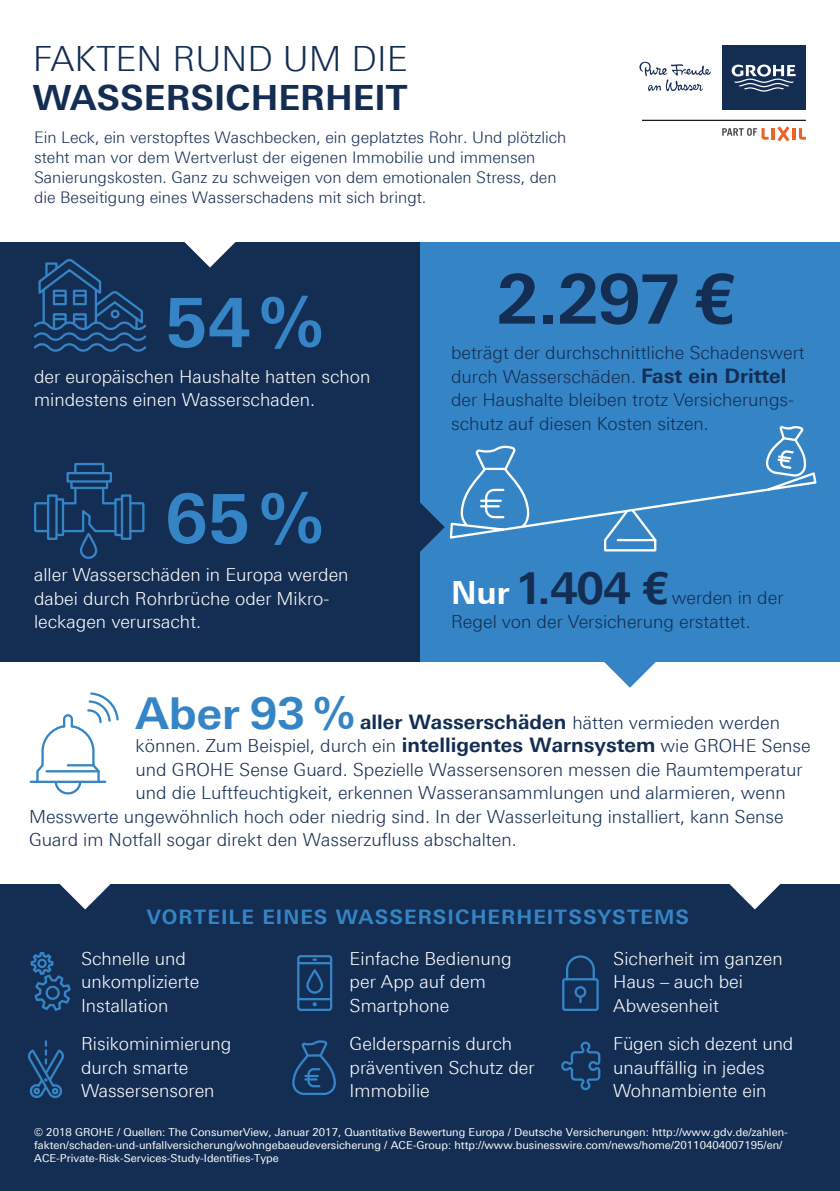
<style>
.page{position:relative;width:840px;height:1191px;background:#fff}
.page>*{position:absolute;margin:0;border:0;box-sizing:border-box;transform-origin:0 0}
.t1{font:700 68px "Linotype Univers 630";color:#3585c6}
.t2{font:700 68px "Linotype Univers 630";color:#132d53}
.t3{font:700 44px "Linotype Univers 630";color:#132d53}
.t4{font:700 34.8px "Linotype Univers 630";letter-spacing:.005em;color:#132d53}
.t5{font:300 34.8px "Linotype Univers 330";letter-spacing:.005em;color:#132d53}
.t6{font:700 20px "Linotype Univers 630";letter-spacing:.055em;color:#3585c6}
.t7{font:300 18px/23.4px "Linotype Univers 330";color:#132d53}
.t8{font:300 18px/23.4px "Linotype Univers 330";color:#fff}
.t9{font:300 16px/20px "Linotype Univers 330";color:#132d53}
.t10{font:11px/13.2px "Linotype Univers 430";color:#fff}
.s1{font-family:"Linotype Univers 630";font-weight:700;font-size:20px}
.s2{font-size:32px;color:#fff}
.s3{font-family:"Linotype Univers 630";font-weight:700;font-size:44px;color:#3585c6}
</style>
<div class="page">
<div style="left:0;top:242px;width:420px;height:420px;background:#132d53"></div>
<div style="left:420px;top:242px;width:419px;height:420px;background:#3585c6"></div>
<div style="left:0;top:885px;width:839px;height:306px;background:#132d53"></div>
<svg style="left:54px;top:884px;width:62px;height:25px"></svg>
<svg style="left:723px;top:884px;width:62px;height:25px"></svg>
<svg style="left:184px;top:242px;width:52px;height:25px"></svg>
<svg style="left:604px;top:662px;width:52px;height:26px"></svg>
<svg style="left:34px;top:259px;width:113px;height:93px"></svg>
<div style="left:121px;top:494px;width:10px;height:46px;border:2px solid #3585c6"></div>
<div style="left:114px;top:498px;width:8px;height:38px;border:2px solid #3585c6"></div>
<div style="left:47px;top:494px;width:11px;height:46px;border:2px solid #3585c6"></div>
<div style="left:56px;top:498px;width:8px;height:38px;border:2px solid #3585c6"></div>
<div style="left:66px;top:472px;width:46px;height:10px;border:2px solid #3585c6"></div>
<div style="left:70px;top:481px;width:38px;height:8px;border:2px solid #3585c6"></div>
<svg style="left:128px;top:501px;width:17px;height:32px"></svg>
<svg style="left:34px;top:501px;width:16px;height:32px"></svg>
<div style="left:74px;top:463px;width:30px;height:11px;border:2px solid #3585c6"></div>
<svg style="left:61px;top:485px;width:57px;height:48px"></svg>
<div style="left:80px;top:533px;width:17px;height:26px;border:2px solid #3585c6;border-radius:8px"></div>
<svg style="left:420px;top:426px;width:397px;height:126px"></svg>
<svg style="left:30px;top:952px;width:41px;height:59px"></svg>
<div style="left:297px;top:955px;width:35px;height:56px;border:2px solid #3585c6;border-radius:2px"></div>
<hr style="left:298px;top:998px;width:32px;height:2px;background:#3585c6">
<hr style="left:298px;top:962px;width:32px;height:2px;background:#3585c6">
<svg style="left:312px;top:1002px;width:4px;height:4px"></svg>
<div style="left:306px;top:969px;width:17px;height:24px;border:2px solid #3585c6;border-radius:7px"></div>
<svg style="left:561px;top:1041px;width:40px;height:50px"></svg>
<svg style="left:28px;top:1041px;width:36px;height:58px"></svg>
<svg style="left:292px;top:1040px;width:44px;height:55px"></svg>
<div style="left:562px;top:978px;width:36px;height:33px;border:2px solid #3585c6;border-radius:2px"></div>
<svg style="left:564px;top:955px;width:31px;height:26px"></svg>
<div style="left:574px;top:986px;width:12px;height:12px;border:2px solid #3585c6;border-radius:50%"></div>
<svg style="left:579px;top:996px;width:2px;height:6px"></svg>
<hr style="left:31px;top:780px;width:74px;height:3px;background:#3585c6">
<svg style="left:35px;top:692px;width:84px;height:103px"></svg>
<hr style="left:68px;top:764px;width:25px;height:2px;background:#3585c6">
<hr style="left:46px;top:770px;width:52px;height:2px;background:#3585c6">
<hr style="left:641px;top:120px;width:164px;height:1px;background:#1d1d1b">
<svg style="left:722px;top:126px;width:83px;height:15px"></svg>
<div style="left:721px;top:45px;width:84px;height:65px;background:#132d53"></div>
<svg style="left:731px;top:65px;width:64px;height:27px"></svg>
<svg style="left:639px;top:62px;width:71px;height:29px"></svg>
<h3 class="t5" style="left:33px;top:38px;width:376px">FAKTEN RUND UM DIE</h3>
<h3 class="t4" style="left:33px;top:76px;width:376px">WASSERSICHERHEIT</h3>
<p class="t9" style="left:34px;top:127px;width:533px">Ein Leck, ein verstopftes Waschbecken, ein geplatztes Rohr. Und plötzlich steht man vor dem Wertverlust der eigenen Immobilie und immensen Sanierungskosten. Ganz zu schweigen von dem emotionalen Stress, den die Beseitigung eines Wasserschadens mit sich bringt.</p>
<h1 class="t1" style="left:165px;top:282px;width:159px">54 %</h1>
<p class="t8" style="left:34px;top:364px;width:338px">der europäischen Haushalte hatten schon mindestens einen Wasserschaden.</p>
<h1 class="t1" style="left:165px;top:478px;width:159px">65 %</h1>
<p class="t8" style="left:34px;top:563px;width:316px">aller Wasserschäden in Europa werden dabei durch Rohrbrüche oder Mikro&shy;leckagen verursacht.</p>
<h1 class="t2" style="left:496px;top:258px;width:241px">2.297 €</h1>
<p class="t7" style="left:451px;top:341px;width:355px">beträgt der durchschnittliche Schadenswert durch Wasserschäden. <span class="s1">Fast ein Drittel </span>der Haushalte bleiben trotz Versicherungs&shy;schutz auf diesen Kosten sitzen.</p>
<h2 class="t3" style="left:451px;top:562px;width:219px"><span class="s2">Nur</span> 1.404 €</h2>
<p class="t7" style="left:451px;top:586px;width:334px;text-indent:221px">werden in der<br>Regel von der Versicherung erstattet.</p>
<p class="t7" style="left:135px;top:710px;width:646px"><span class="s3">Aber 93 %</span> <span class="s1">aller Wasserschäden</span> hätten vermieden werden</p>
<p class="t7" style="left:135px;top:734px;width:676px">können. Zum Beispiel, durch ein <span class="s1">intelligentes Warnsystem</span> wie GROHE Sense</p>
<p class="t7" style="left:135px;top:757px;width:668px">und GROHE Sense Guard. Spezielle Wassersensoren messen die Raumtemperatur</p>
<p class="t7" style="left:135px;top:781px;width:651px">und die Luftfeuchtigkeit, erkennen Wasseransammlungen und alarmieren, wenn</p>
<p class="t7" style="left:29px;top:804px;width:755px">Messwerte ungewöhnlich hoch oder niedrig sind. In der Wasserleitung installiert, kann Sense</p>
<p class="t7" style="left:29px;top:827px;width:489px">Guard im Notfall sogar direkt den Wasserzufluss abschalten.</p>
<p class="t6" style="left:147px;top:905px;width:543px">VORTEILE EINES WASSERSICHERHEITSSYSTEMS</p>
<p class="t8" style="left:81px;top:946px;width:120px">Schnelle und unkomplizierte<br>Installation</p>
<p class="t8" style="left:349px;top:946px;width:163px">Einfache Bedienung per App auf dem<br>Smartphone</p>
<p class="t8" style="left:81px;top:1032px;width:152px">Risikominimierung durch smarte<br>Wassersensoren</p>
<p class="t8" style="left:349px;top:1032px;width:186px">Geldersparnis durch präventiven Schutz der<br>Immobilie</p>
<p class="t8" style="left:613px;top:946px;width:171px">Sicherheit im ganzen<br>Haus – auch bei<br>Abwesenheit</p>
<p class="t8" style="left:613px;top:1032px;width:181px">Fügen sich dezent und unauffällig in jedes<br>Wohnambiente ein</p>
<p class="t10" style="left:34px;top:1125px;width:754px">© 2018 GROHE / Quellen: The ConsumerView, Januar 2017, Quantitative Bewertung Europa / Deutsche Versicherungen: http://www.gdv.de/zahlen&shy;fakten/schaden-und-unfallversicherung/wohngebaeudeversicherung / ACE-Group: http://www.businesswire.com/news/home/20110404007195/en/<br>ACE-Private-Risk-Services-Study-Identifies-Type</p>
</div>
